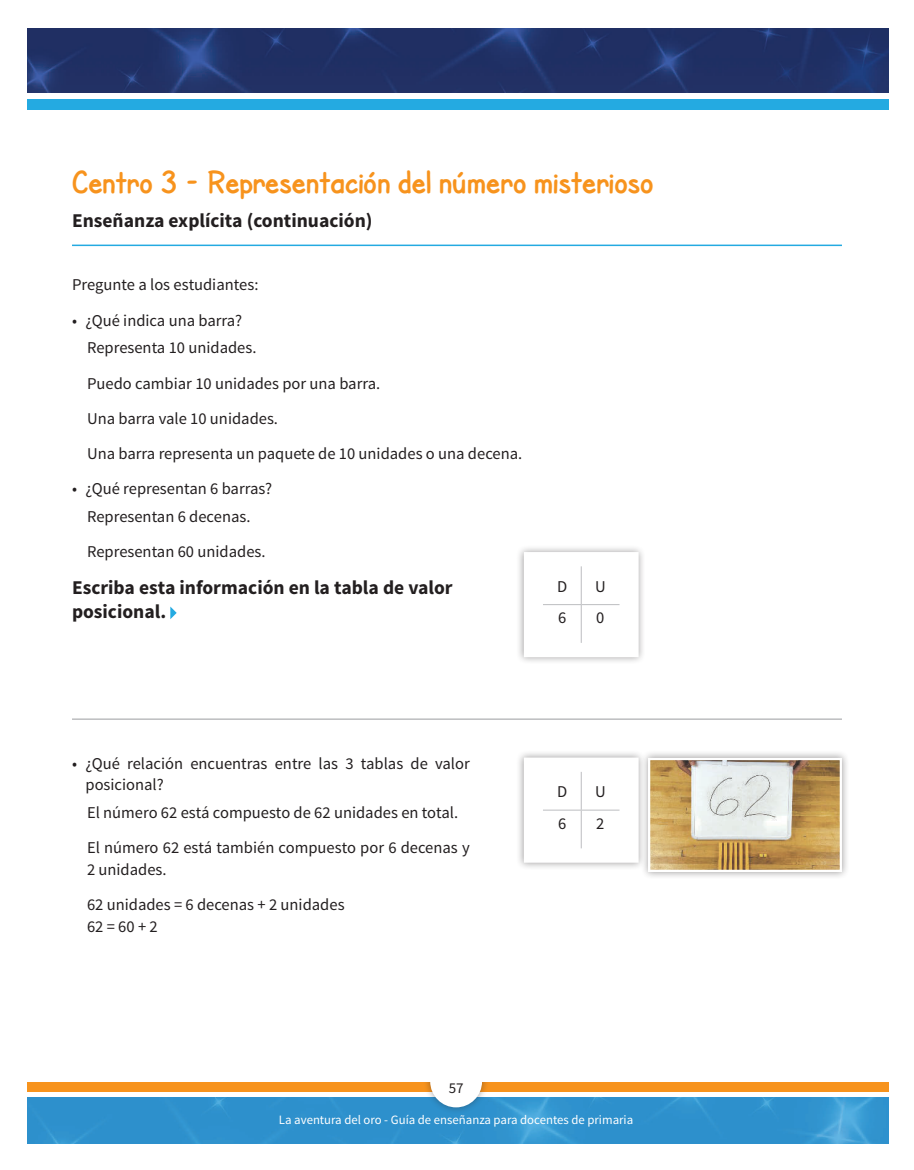
<style>
.page{position:relative;width:914px;height:1170px;background:#fff}
.page>*{position:absolute;margin:0;border:0;box-sizing:border-box;transform-origin:0 0}
._01_-_titre{font:700 33px "SF Cartoonist Hand";color:#f7931d}
._02_-_sous-titre{font:700 19.5px/23.4px "Source Sans Pro";color:#231f20}
.sous-titre_texte_lig{font:700 19.5px "Source Sans Pro";color:#231f20}
.texte_sous_enum{font:16.5px/21.8px "Source Sans Pro";color:#231f20}
._03_-_texte{font:16.5px "Source Sans Pro";color:#231f20}
.tableau_-_infos{font:16.5px "Source Sans Pro";color:#231f20}
.t1{font:15px "Source Sans Pro";color:#231f20}
.t2{font:12.75px "Source Sans Pro";color:#fff}
</style>
<div class="page">
<img style="left:27px;top:1098px;width:861px;height:45px">
<div style="left:27px;top:1081px;width:861px;height:11px;background:#f7931d"></div>
<div style="left:423px;top:1048px;width:66px;height:66px;background:#231f20;opacity:.44"></div>
<div style="left:432px;top:1057px;width:48px;height:49px;background:#fff;border-radius:50%"></div>
<div style="left:430px;top:1055px;width:52px;height:52px;border:3px solid #fff;border-radius:50%"></div>
<div style="left:27px;top:99px;width:861px;height:11px;background:#24aae1"></div>
<img style="left:27px;top:28px;width:861px;height:65px">
<div style="left:27px;top:1039px;width:861px;height:43px;background:#fff"></div>
<hr style="left:72px;top:245px;width:770px;height:1px;background:#24aae1">
<hr style="left:72px;top:718px;width:770px;height:2px;background:#bcbdc0">
<svg style="left:170px;top:606px;width:7px;height:13px"></svg>
<div style="left:516px;top:544px;width:130px;height:120px;background:#231f20;opacity:.44"></div>
<div style="left:525px;top:553px;width:112px;height:103px;background:#fff"></div>
<hr style="left:581px;top:566px;width:1px;height:38px;background:#bcbdc0">
<hr style="left:543px;top:604px;width:38px;height:1px;background:#bcbdc0">
<hr style="left:581px;top:605px;width:1px;height:38px;background:#bcbdc0">
<hr style="left:581px;top:604px;width:38px;height:1px;background:#bcbdc0">
<div style="left:640px;top:750px;width:209px;height:129px;background:#231f20;opacity:.44"></div>
<img style="left:651px;top:761px;width:188px;height:108px">
<div style="left:648px;top:758px;width:194px;height:114px;border:2px solid #fff"></div>
<div style="left:516px;top:749px;width:130px;height:121px;background:#231f20;opacity:.44"></div>
<div style="left:525px;top:758px;width:112px;height:103px;background:#fff"></div>
<hr style="left:581px;top:772px;width:1px;height:38px;background:#bcbdc0">
<hr style="left:543px;top:810px;width:38px;height:1px;background:#bcbdc0">
<hr style="left:581px;top:810px;width:1px;height:38px;background:#bcbdc0">
<hr style="left:581px;top:810px;width:38px;height:1px;background:#bcbdc0">
<p class="_01_-_titre" style="left:72px;top:163px;width:583px">Centro 3 - Representación del número misterioso</p>
<p class="sous-titre_texte_lig" style="left:72px;top:208px;width:302px">Enseñanza explícita (continuación)</p>
<p class="_03_-_texte" style="left:72px;top:275px;width:188px">Pregunte a los estudiantes:</p>
<p class="texte_sous_enum" style="left:72px;top:309px;width:172px">• ¿Qué indica una barra?</p>
<p class="texte_sous_enum" style="left:87px;top:337px;width:171px">Representa 10 unidades.</p>
<p class="texte_sous_enum" style="left:87px;top:372px;width:295px">Puedo cambiar 10 unidades por una barra.</p>
<p class="texte_sous_enum" style="left:87px;top:408px;width:192px">Una barra vale 10 unidades.</p>
<p class="texte_sous_enum" style="left:87px;top:443px;width:437px">Una barra representa un paquete de 10 unidades o una decena.</p>
<p class="texte_sous_enum" style="left:72px;top:478px;width:202px">• ¿Qué representan 6 barras?</p>
<p class="texte_sous_enum" style="left:87px;top:506px;width:165px">Representan 6 decenas.</p>
<p class="texte_sous_enum" style="left:87px;top:541px;width:180px">Representan 60 unidades.</p>
<p class="_02_-_sous-titre" style="left:72px;top:577px;width:382px">Escriba esta información en la tabla de valor posicional.</p>
<p class="tableau_-_infos" style="left:557px;top:576px;width:12px">D</p>
<p class="tableau_-_infos" style="left:595px;top:576px;width:12px">U</p>
<p class="tableau_-_infos" style="left:558px;top:607px;width:10px">6</p>
<p class="tableau_-_infos" style="left:596px;top:607px;width:10px">0</p>
<p class="texte_sous_enum" style="left:86px;top:752px;width:386px;text-indent:-14px">• ¿Qué relación encuentras entre las 3 tablas de valor posicional?</p>
<p class="texte_sous_enum" style="left:87px;top:802px;width:373px">El número 62 está compuesto de 62 unidades en total.</p>
<p class="texte_sous_enum" style="left:87px;top:837px;width:384px">El número 62 está también compuesto por 6 decenas y<br>2 unidades.</p>
<p class="texte_sous_enum" style="left:87px;top:894px;width:259px">62 unidades = 6 decenas + 2 unidades<br>62 = 60 + 2</p>
<p class="tableau_-_infos" style="left:557px;top:781px;width:12px">D</p>
<p class="tableau_-_infos" style="left:595px;top:781px;width:12px">U</p>
<p class="tableau_-_infos" style="left:558px;top:813px;width:10px">6</p>
<p class="tableau_-_infos" style="left:596px;top:813px;width:10px">2</p>
<p class="t1" style="left:449px;top:1078px;width:16px">57</p>
<p class="t2" style="left:279px;top:1112px;width:356px">La aventura del oro - Guía de enseñanza para docentes de primaria</p>
</div>
